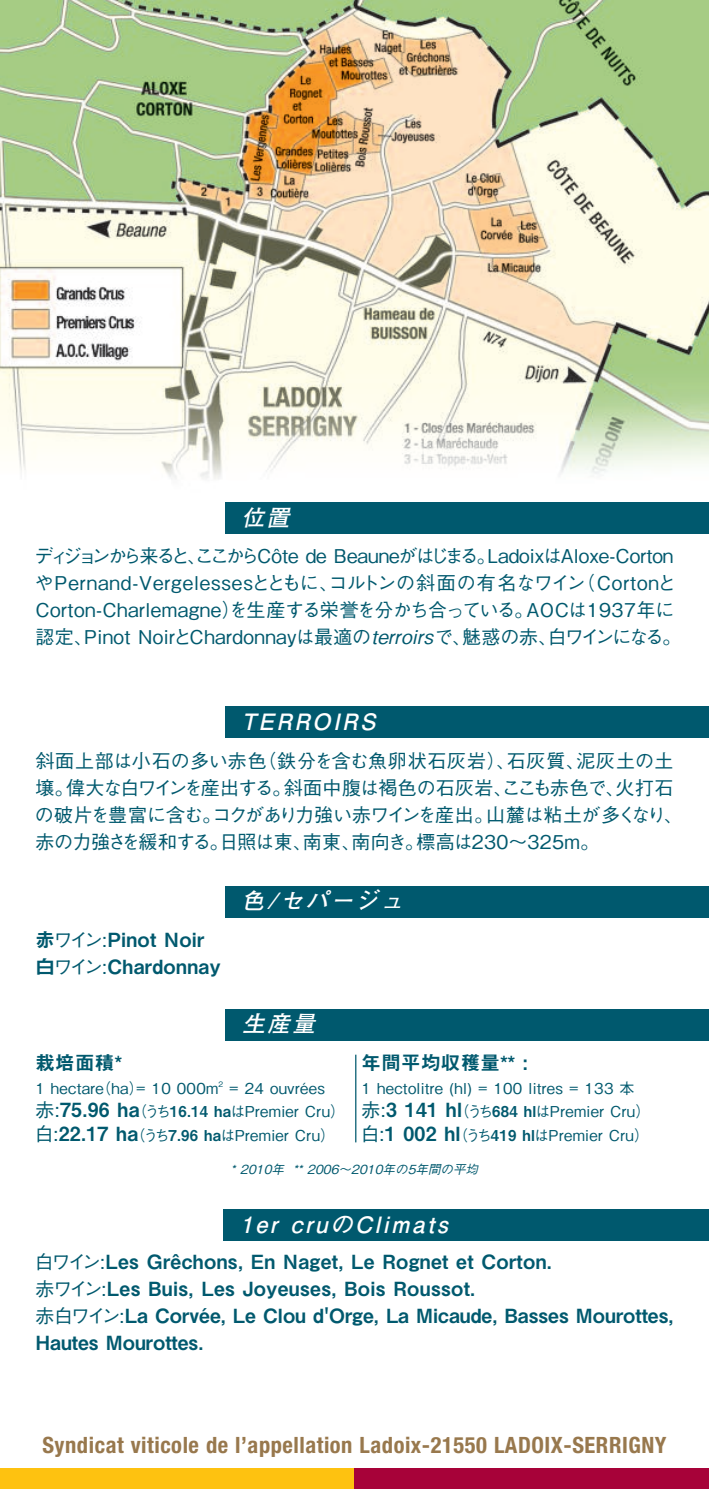
<style>
.page{position:relative;width:709px;height:1489px;background:#fff}
.page>*{position:absolute;margin:0;border:0;box-sizing:border-box;transform-origin:0 0}
.t1{font:700 condensed 22.5px "Helvetica Neue";letter-spacing:.025em;color:#98784d}
.t2{font:italic 700 22.5px "Futo Go B101 Pro";color:#fff}
.t3{font:19.5px/27px "Midashi Go Pro MB31";letter-spacing:.015em;color:#00596e}
.t4{font:500 19px/27px "Gothic BBB Pro";color:#00596e}
.t5{font:500 15px/23.8px "Gothic BBB Pro";letter-spacing:.02em;color:#00596e}
.t6{font:italic 500 12.5px "Gothic BBB Pro";color:#00596e}
.s1{font-style:italic}
.s2{font-family:"Gothic BBB Pro";font-weight:500;font-size:19px}
.s3{font-size:19px}
.s4{font-family:"Midashi Go Pro MB31";font-weight:400;font-size:19.5px}
.s5{font-family:"Midashi Go Pro MB31";font-weight:400}
</style>
<div class="page">
<img style="left:0;top:0;width:709px;height:1241px">
<div style="left:225px;top:502px;width:484px;height:31px;background:#00596e"></div>
<div style="left:225px;top:707px;width:484px;height:31px;background:#00596e"></div>
<div style="left:225px;top:886px;width:484px;height:31px;background:#00596e"></div>
<div style="left:0;top:1467px;width:354px;height:21px;background:#fec210"></div>
<div style="left:354px;top:1467px;width:355px;height:21px;background:#a70239"></div>
<div style="left:226px;top:1008px;width:483px;height:31px;background:#00596e"></div>
<hr style="left:355px;top:1054px;width:1px;height:88px;background:#00596e">
<div style="left:223px;top:1209px;width:486px;height:31px;background:#00596e"></div>
<p class="t2" style="left:242px;top:499px;width:55px">位置</p>
<p class="t4" style="left:35px;top:540px;width:648px">ディジョンから来ると、ここからCôte de Beauneがはじまる。LadoixはAloxe-CortonやPernand-Vergelessesとともに、コルトンの斜面の有名なワイン（CortonとCorton-Charlemagne）を生産する栄誉を分かち合っている。AOCは1937年に認定、Pinot NoirとChardonnayは最適の<span class="s1">terroirs</span>で、魅惑の赤、白ワインになる。</p>
<p class="t2" style="left:242px;top:703px;width:142px">TERROIRS</p>
<p class="t4" style="left:35px;top:744px;width:649px">斜面上部は小石の多い赤色（鉄分を含む魚卵状石灰岩）、石灰質、泥灰土の土壌。偉大な白ワインを産出する。斜面中腹は褐色の石灰岩、ここも赤色で、火打石の破片を豊富に含む。コクがあり力強い赤ワインを産出。山麓は粘土が多くなり、赤の力強さを緩和する。日照は東、南東、南向き。標高は230〜325m。</p>
<p class="t3" style="left:35px;top:923px;width:187px">赤<span class="s2">ワイン:</span>Pinot Noir白<span class="s2">ワイン:</span>Chardonnay</p>
<p class="t2" style="left:242px;top:882px;width:169px">色/セパージュ</p>
<p class="t2" style="left:242px;top:1005px;width:80px">生産量</p>
<p class="t3" style="left:35px;top:1046px;width:88px">栽培面積*</p>
<p class="t5" style="left:35px;top:1074px;width:312px">1 hectare（ha）= 10 000m<sup>2</sup> = 24 ouvrées<span class="s3">赤:</span><span class="s4">75.96 ha</span>（うち<span class="s5">16.14 ha</span>はPremier Cru）<span class="s3">白:</span><span class="s4">22.17 ha</span>（うち<span class="s5">7.96 ha</span>はPremier Cru）</p>
<p class="t3" style="left:361px;top:1046px;width:168px">年間平均収穫量** :</p>
<p class="t5" style="left:361px;top:1074px;width:291px">1 hectolitre (hl) = 100 litres = 133 本<span class="s3">赤:</span><span class="s4">3 141 h</span>（<span class="s4">l</span> うち<span class="s5">684 hl</span>はPremier Cru）<span class="s3">白:</span><span class="s4">1 002 h</span>（<span class="s4">l</span> うち<span class="s5">419 hl</span>はPremier Cru）</p>
<p class="t6" style="left:231px;top:1159px;width:252px">* 2010年 ** 2006〜2010年の5年間の平均</p>
<p class="t2" style="left:240px;top:1206px;width:216px">1er cruのClimats</p>
<p class="t3" style="left:35px;top:1245px;width:640px"><span class="s2">白ワイン:</span>Les Grêchons, En Naget, Le Rognet et Corton.<br><span class="s2">赤ワイン:</span>Les Buis, Les Joyeuses, Bois Roussot.<br><span class="s2">赤白ワイン:</span>La Corvée, Le Clou d'Orge, La Micaude, Basses Mourottes, Hautes Mourottes.</p>
<p class="t1" style="left:42px;top:1436px;width:625px">Syndicat viticole de l’appellation Ladoix-21550 LADOIX-SERRIGNY</p>
</div>
